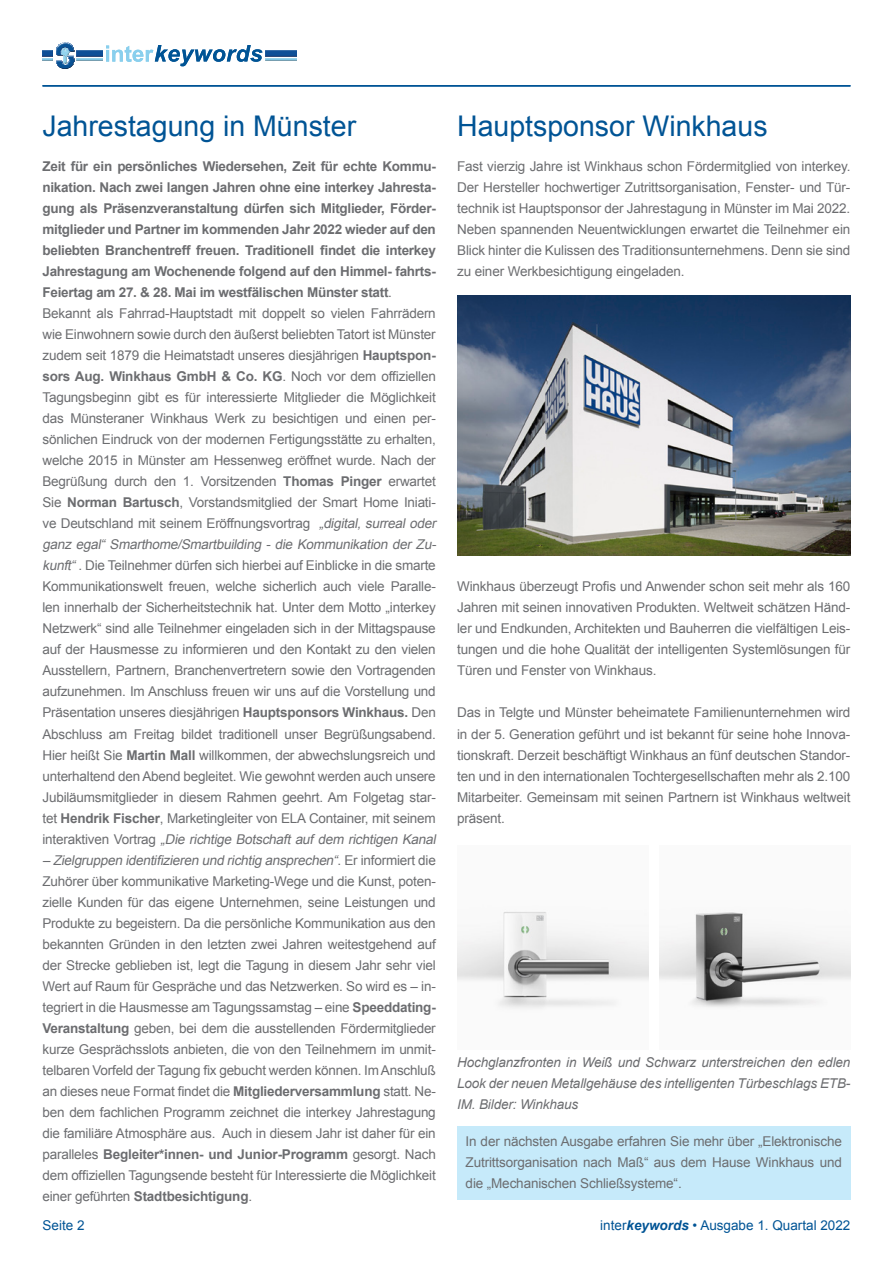
<style>
.page{position:relative;width:893px;height:1263px;background:#fff}
.page>*{position:absolute;margin:0;border:0;box-sizing:border-box;transform-origin:0 0}
.t1{font:28.5px "Arial";color:#005495}
.t2{font:13.5px/21px "Arial";letter-spacing:-.015em;color:#6c6d70;text-align:justify}
.t3{font:700 13.5px/21px "Arial";letter-spacing:-.02em;color:#6c6d70;text-align:justify}
.t4{font:italic 13.5px/21px "Arial";letter-spacing:-.01em;color:#6c6d70;text-align:justify}
.t5{font:13.5px "Arial";color:#005495}
.s1{font-weight:400}
.s2{font-weight:700}
.s3{font-style:italic}
.s4{font-weight:700;font-style:italic}
</style>
<div class="page">
<img style="left:77px;top:51px;width:26px;height:5px">
<img style="left:265px;top:51px;width:31px;height:5px">
<img style="left:265px;top:58px;width:31px;height:3px">
<svg style="left:106px;top:45px;width:156px;height:21px"></svg>
<svg style="left:43px;top:43px;width:31px;height:26px"></svg>
<hr style="left:43px;top:85px;width:807px;height:2px;background:#005495">
<img style="left:457px;top:296px;width:393px;height:260px">
<div style="left:457px;top:1126px;width:393px;height:73px;background:#c6eafa"></div>
<img style="left:457px;top:911px;width:191px;height:98px">
<img style="left:659px;top:912px;width:191px;height:96px">
<p class="t1" style="left:43px;top:107px;width:315px">Jahrestagung in Münster</p>
<p class="t3" style="left:43px;top:157px;width:395px">Zeit für ein persönliches Wiedersehen, Zeit für echte Kommu&shy;nikation. Nach zwei langen Jahren ohne eine interkey Jahresta&shy;gung als Präsenzveranstaltung dürfen sich Mitglieder, Förder&shy;mitglieder und Partner im kommenden Jahr 2022 wieder auf den beliebten Branchentreff freuen. Traditionell findet die interkey Jahrestagung am Wochenende folgend auf den Himmel- fahrts-Feiertag am 27. &amp; 28. Mai im westfälischen Münster statt<span class="s1">.</span></p>
<p class="t2" style="left:43px;top:303px;width:398px;text-align:left">Bekannt als Fahrrad-Hauptstadt mit doppelt so vielen Fahrrädern wie Einwohnern sowie durch den äußerst beliebten Tatort ist Münster zudem seit 1879 die Heimatstadt unseres diesjährigen <span class="s2">Hauptspon&shy;sors Aug. Winkhaus GmbH &amp; Co. KG</span>. Noch vor dem offiziellen Tagungsbeginn gibt es für interessierte Mitglieder die Möglichkeit das Münsteraner Winkhaus Werk zu besichtigen und einen per&shy;sönlichen Eindruck von der modernen Fertigungsstätte zu erhalten, welche 2015 in Münster am Hessenweg eröffnet wurde. Nach der Begrüßung durch den 1. Vorsitzenden <span class="s2">Thomas Pinger</span> erwartet Sie <span class="s2">Norman Bartusch</span>, Vorstandsmitglied der Smart Home Iniati&shy;ve Deutschland mit seinem Eröffnungsvortrag <span class="s3">„digital, surreal oder ganz egal“ Smarthome/Smartbuilding - die Kommunikation der Zu&shy;kunft“</span>. Die Teilnehmer dürfen sich hierbei auf Einblicke in die smarte Kommunikationswelt freuen, welche sicherlich auch viele Paralle&shy;len innerhalb der Sicherheitstechnik hat. Unter dem Motto „interkey Netzwerk“ sind alle Teilnehmer eingeladen sich in der Mittagspause auf der Hausmesse zu informieren und den Kontakt zu den vielen Ausstellern, Partnern, Branchenvertretern sowie den Vortragenden aufzunehmen. Im Anschluss freuen wir uns auf die Vorstellung und Präsentation unseres diesjährigen <span class="s2">Hauptsponsors Winkhaus.</span> Den Abschluss am Freitag bildet traditionell unser Begrüßungsabend.<br>Hier heißt Sie <span class="s2">Martin Mall</span> willkommen, der abwechslungsreich und unterhaltend den Abend begleitet. Wie gewohnt werden auch unsere Jubiläumsmitglieder in diesem Rahmen geehrt. Am Folgetag star&shy;tet <span class="s2">Hendrik Fischer</span>, Marketingleiter von ELA Container, mit seinem i n t e r a k t i v e n Vo rt r a g <span class="s3">„Die richtige Botschaft auf dem richtigen Kanal</span></p>
<p class="t2" style="left:43px;top:849px;width:395px"><span class="s3">– Zielgruppen identifizieren und richtig ansprechen“</span>. E r i n fo r m i e rt d i e Zuhörer über kommunikative Marketing-Wege und die Kunst, poten&shy;zielle Kunden für das eigene Unternehmen, seine Leistungen und Produkte zu begeistern. Da die persönliche Kommunikation aus den bekannten Gründen in den letzten zwei Jahren weitestgehend auf der Strecke geblieben ist, legt die Tagung in diesem Jahr sehr viel Wert auf Raum für Gespräche und das Netzwerken. So wird es – in&shy;tegriert in die Hausmesse am Tagungssamstag – eine <span class="s2">Speeddating-Veranstaltung</span> geben, bei dem die ausstellenden Fördermitglieder kurze Gesprächsslots anbieten, die von den Teilnehmern im unmit&shy;telbaren Vorfeld der Tagung fix gebucht werden können. Im Anschluß an dieses neue Format findet die <span class="s2">Mitgliederversammlung</span> statt. Ne&shy;ben dem fachlichen Programm zeichnet die interkey Jahrestagung die familiäre Atmosphäre aus. Auch in diesem Jahr ist daher für ein paralleles <span class="s2">Begleiter*innen- und Junior-Programm</span> gesorgt. Nach dem offiziellen Tagungsende besteht für Interessierte die Möglichkeit einer geführten <span class="s2">Stadtbesichtigung</span>.</p>
<p class="t1" style="left:457px;top:107px;width:312px">Hauptsponsor Winkhaus</p>
<p class="t2" style="left:457px;top:156px;width:395px">Fast vierzig Jahre ist Winkhaus schon Fördermitglied von interkey.<br>Der Hersteller hochwertiger Zutrittsorganisation, Fenster- und Tür&shy;technik ist Hauptsponsor der Jahrestagung in Münster im Mai 2022.<br>Neben spannenden Neuentwicklungen erwartet die Teilnehmer ein Blick hinter die Kulissen des Traditionsunternehmens. Denn sie sind zu einer Werkbesichtigung eingeladen.</p>
<p class="t2" style="left:457px;top:576px;width:395px">Winkhaus überzeugt Profis und Anwender schon seit mehr als 160<br>Jahren mit seinen innovativen Produkten. Weltweit schätzen Händ&shy;ler und Endkunden, Architekten und Bauherren die vielfältigen Leis&shy;tungen und die hohe Qualität der intelligenten Systemlösungen für Türen und Fenster von Winkhaus.</p>
<p class="t2" style="left:457px;top:702px;width:395px">Das in Telgte und Münster beheimatete Familienunternehmen wird in der 5. Generation geführt und ist bekannt für seine hohe Innova&shy;tionskraft. Derzeit beschäftigt Winkhaus an fünf deutschen Standor&shy;ten und in den internationalen Tochtergesellschaften mehr als 2.100<br>Mitarbeiter. Gemeinsam mit seinen Partnern ist Winkhaus weltweit präsent.</p>
<p class="t4" style="left:457px;top:1052px;width:395px">Hochglanzfronten in Weiß und Schwarz unterstreichen den edlen Look der neuen Metallgehäuse des intelligenten Türbeschlags ETB-IM. Bilder: Winkhaus</p>
<p class="t2" style="left:466px;top:1131px;width:378px">In der nächsten Ausgabe erfahren Sie mehr über „Elektronische Zutrittsorganisation nach Maß“ aus dem Hause Winkhaus und die „Mechanischen Schließsysteme“.</p>
<p class="t5" style="left:43px;top:1217px;width:44px">Seite 2</p>
<p class="t5" style="left:600px;top:1217px;width:252px">inter<span class="s4">keywords</span> • Ausgabe 1. Quartal 2022</p>
</div>
